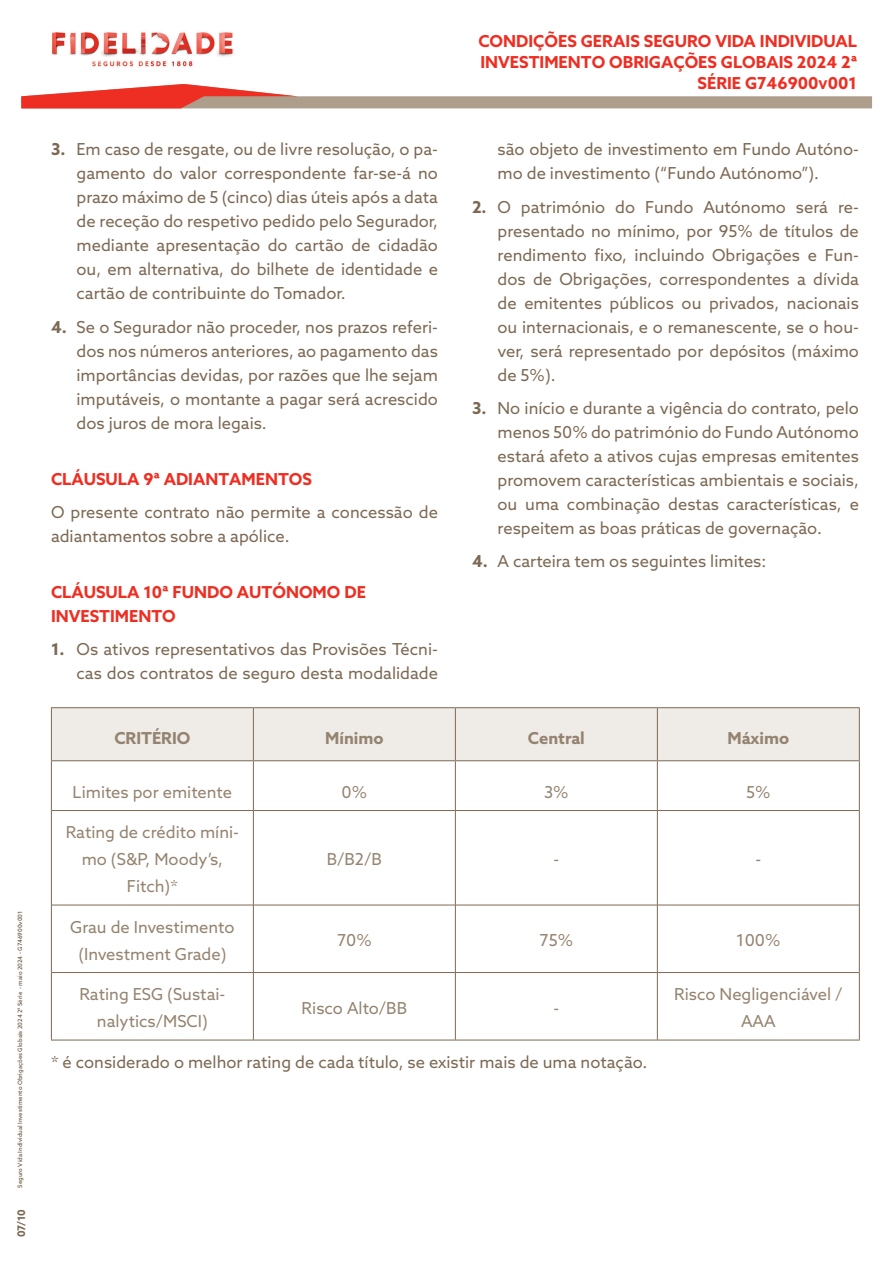
<style>
.page{position:relative;width:893px;height:1263px;background:#fff}
.page>*{position:absolute;margin:0;border:0;box-sizing:border-box;transform-origin:0 0}
.t1{font:16.5px/24px "Azo Sans";color:#7c6954;text-align:justify}
.t2{font:16.5px/27px "Azo Sans";color:#948370;text-align:center}
.t3{font:700 16.5px/21px "Azo Sans";color:#ee2e22;text-align:right}
.t4{font:700 16.5px "Azo Sans";color:#948370}
.t5{font:700 10.5px "Azo Sans";color:#7c6954}
.t6{font:500 6px "Azo Sans";color:#7c6954}
.s1{font-weight:700}
.s2{font-family:"Arial"}
</style>
<div class="page">
<svg style="left:21px;top:84px;width:851px;height:24px"></svg>
<img style="left:52px;top:32px;width:182px;height:35px">
<div style="left:52px;top:708px;width:807px;height:52px;background:#efece8"></div>
<hr style="left:51px;top:761px;width:1px;height:49px;background:#7c6954">
<hr style="left:253px;top:761px;width:1px;height:49px;background:#7c6954">
<hr style="left:455px;top:761px;width:1px;height:49px;background:#7c6954">
<hr style="left:657px;top:761px;width:1px;height:49px;background:#7c6954">
<hr style="left:859px;top:761px;width:1px;height:49px;background:#7c6954">
<hr style="left:51px;top:810px;width:1px;height:95px;background:#7c6954">
<hr style="left:253px;top:811px;width:1px;height:94px;background:#7c6954">
<hr style="left:455px;top:811px;width:1px;height:94px;background:#7c6954">
<hr style="left:657px;top:811px;width:1px;height:94px;background:#7c6954">
<hr style="left:859px;top:810px;width:1px;height:95px;background:#7c6954">
<hr style="left:51px;top:905px;width:1px;height:67px;background:#7c6954">
<hr style="left:253px;top:905px;width:1px;height:67px;background:#7c6954">
<hr style="left:455px;top:905px;width:1px;height:67px;background:#7c6954">
<hr style="left:657px;top:905px;width:1px;height:67px;background:#7c6954">
<hr style="left:859px;top:905px;width:1px;height:67px;background:#7c6954">
<hr style="left:51px;top:972px;width:1px;height:68px;background:#7c6954">
<hr style="left:253px;top:973px;width:1px;height:67px;background:#7c6954">
<hr style="left:455px;top:973px;width:1px;height:67px;background:#7c6954">
<hr style="left:657px;top:973px;width:1px;height:67px;background:#7c6954">
<hr style="left:859px;top:972px;width:1px;height:68px;background:#7c6954">
<hr style="left:51px;top:1040px;width:202px;height:1px;background:#7c6954">
<hr style="left:253px;top:1040px;width:202px;height:1px;background:#7c6954">
<hr style="left:455px;top:1040px;width:202px;height:1px;background:#7c6954">
<hr style="left:657px;top:1040px;width:203px;height:1px;background:#7c6954">
<hr style="left:52px;top:810px;width:201px;height:1px;background:#7c6954">
<hr style="left:253px;top:810px;width:202px;height:1px;background:#7c6954">
<hr style="left:455px;top:810px;width:202px;height:1px;background:#7c6954">
<hr style="left:657px;top:810px;width:202px;height:1px;background:#7c6954">
<hr style="left:52px;top:905px;width:201px;height:1px;background:#7c6954">
<hr style="left:253px;top:905px;width:202px;height:1px;background:#7c6954">
<hr style="left:455px;top:905px;width:202px;height:1px;background:#7c6954">
<hr style="left:657px;top:905px;width:202px;height:1px;background:#7c6954">
<hr style="left:52px;top:972px;width:201px;height:1px;background:#7c6954">
<hr style="left:253px;top:972px;width:202px;height:1px;background:#7c6954">
<hr style="left:455px;top:972px;width:202px;height:1px;background:#7c6954">
<hr style="left:657px;top:972px;width:202px;height:1px;background:#7c6954">
<hr style="left:51px;top:707px;width:202px;height:1px;background:#7c6954">
<hr style="left:51px;top:708px;width:1px;height:52px;background:#7c6954">
<hr style="left:253px;top:707px;width:202px;height:1px;background:#7c6954">
<hr style="left:253px;top:708px;width:1px;height:52px;background:#7c6954">
<hr style="left:455px;top:707px;width:202px;height:1px;background:#7c6954">
<hr style="left:455px;top:708px;width:1px;height:52px;background:#7c6954">
<hr style="left:657px;top:707px;width:203px;height:1px;background:#7c6954">
<hr style="left:657px;top:708px;width:1px;height:52px;background:#7c6954">
<hr style="left:859px;top:708px;width:1px;height:52px;background:#7c6954">
<hr style="left:51px;top:760px;width:202px;height:1px;background:#7c6954">
<hr style="left:253px;top:760px;width:202px;height:1px;background:#7c6954">
<hr style="left:455px;top:760px;width:202px;height:1px;background:#7c6954">
<hr style="left:657px;top:760px;width:203px;height:1px;background:#7c6954">
<p class="t6" style="left:16px;top:1188px;width:279px;rotate:-90deg">Seguro Vida Individual Investimento Obrigações Globais 2024 2ª Série - maio 2024 - G746900v001</p>
<p class="t5" style="left:14px;top:1237px;width:30px;rotate:-90deg">07/10</p>
<p class="t1" style="left:77px;top:137px;width:363px;text-indent:-26px"><span class="s1">3.</span> Em caso de resgate, ou de livre resolução, o pa&shy;gamento do valor correspondente far-se-á no prazo máximo de 5 (cinco) dias úteis após a data de receção do respetivo pedido pelo Segurador, mediante apresentação do cartão de cidadão ou, em alternativa, do bilhete de identidade e cartão de contribuinte do Tomador.</p>
<p class="t1" style="left:77px;top:314px;width:363px;text-indent:-26px"><span class="s1">4.</span> Se o Segurador não proceder, nos prazos referi&shy;dos nos números anteriores, ao pagamento das importâncias devidas, por razões que lhe sejam imputáveis, o montante a pagar será acrescido dos juros de mora legais.</p>
<p class="t3" style="left:51px;top:468px;width:263px">CLÁUSULA 9ª ADIANTAMENTOS</p>
<p class="t1" style="left:51px;top:499px;width:388px">O presente contrato não permite a concessão de adiantamentos sobre a apólice.</p>
<p class="t3" style="left:51px;top:580px;width:316px;line-height:24px;text-align:left">CLÁUSULA 10ª FUNDO AUTÓNOMO DE<br>INVESTIMENTO</p>
<p class="t1" style="left:51px;top:637px;width:388px;text-align:right"><span class="s1">1.</span> Os ativos representativos das Provisões Técni&shy;cas dos contratos de seguro desta modalidade</p>
<p class="t3" style="left:478px;top:30px;width:380px">CONDIÇÕES GERAIS SEGURO VIDA INDIVIDUAL<br>INVESTIMENTO OBRIGAÇÕES GLOBAIS 2024 2ª<br>SÉRIE G746900<span class="s2">v</span>001</p>
<p class="t1" style="left:497px;top:137px;width:363px">são objeto de investimento em Fundo Autóno&shy;mo de investimento (“Fundo Autónomo”).</p>
<p class="t1" style="left:497px;top:194px;width:363px;text-indent:-26px"><span class="s1">2.</span> O património do Fundo Autónomo será re&shy;presentado no mínimo, por 95% de títulos de rendimento fixo, incluindo Obrigações e Fun&shy;dos de Obrigações, correspondentes a dívida de emitentes públicos ou privados, nacionais ou internacionais, e o remanescente, se o hou&shy;ver, será representado por depósitos (máximo de 5%).</p>
<p class="t1" style="left:497px;top:396px;width:363px;text-indent:-26px"><span class="s1">3.</span> No início e durante a vigência do contrato, pelo menos 50% do património do Fundo Autónomo estará afeto a ativos cujas empresas emitentes promovem características ambientais e sociais, ou uma combinação destas características, e respeitem as boas práticas de governação.</p>
<p class="t1" style="left:472px;top:549px;width:296px"><span class="s1">4.</span> A carteira tem os seguintes limites:</p>
<p class="t4" style="left:114px;top:727px;width:78px">CRITÉRIO</p>
<p class="t4" style="left:325px;top:727px;width:60px">Mínimo</p>
<p class="t4" style="left:528px;top:727px;width:58px">Central</p>
<p class="t4" style="left:727px;top:727px;width:63px">Máximo</p>
<p class="t2" style="left:73px;top:778px;width:161px">Limites por emitente</p>
<p class="t2" style="left:342px;top:778px;width:27px">0%</p>
<p class="t2" style="left:544px;top:778px;width:26px">3%</p>
<p class="t2" style="left:746px;top:778px;width:26px">5%</p>
<p class="t2" style="left:66px;top:819px;width:175px">Rating de crédito míni&shy;mo (S&amp;P, Moody’s,<br>Fitch)*</p>
<p class="t2" style="left:327px;top:846px;width:57px">B/B2/B</p>
<p class="t2" style="left:553px;top:846px;width:7px">-</p>
<p class="t2" style="left:755px;top:846px;width:7px">-</p>
<p class="t2" style="left:70px;top:913px;width:166px">Grau de Investimento (Investment Grade)</p>
<p class="t2" style="left:79px;top:981px;width:147px">Rating ESG (Sustai&shy;nalytics/MSCI)</p>
<p class="t2" style="left:337px;top:927px;width:36px">70%</p>
<p class="t2" style="left:540px;top:927px;width:35px">75%</p>
<p class="t2" style="left:736px;top:927px;width:46px">100%</p>
<p class="t2" style="left:302px;top:994px;width:107px">Risco Alto/BB</p>
<p class="t2" style="left:553px;top:994px;width:7px">-</p>
<p class="t2" style="left:674px;top:981px;width:170px">Risco Negligenciável /<br>AAA</p>
<p class="t1" style="left:51px;top:1049px;width:598px">* é considerado o melhor rating de cada título, se existir mais de uma notação.</p>
</div>
